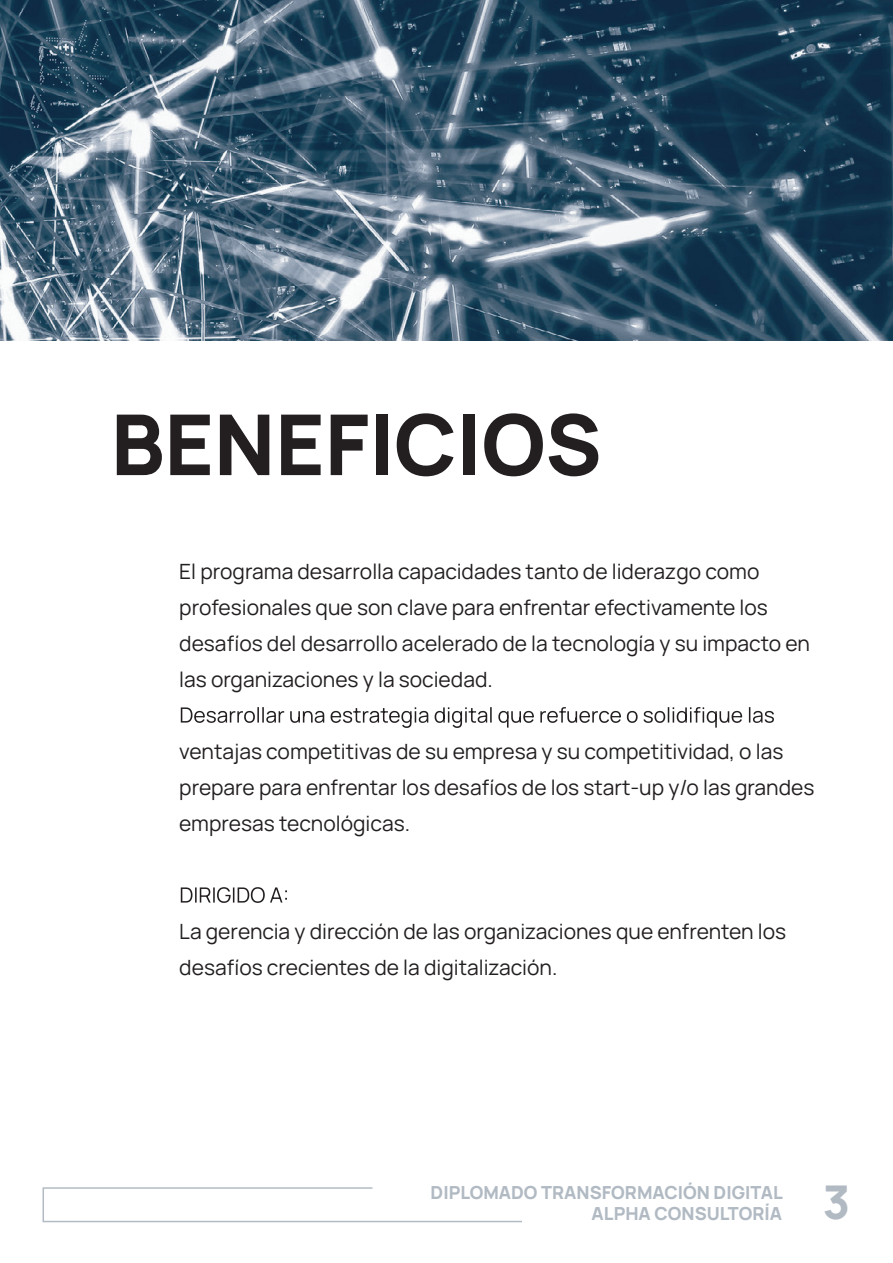
<style>
.page{position:relative;width:893px;height:1263px;background:#fff}
.page>*{position:absolute;margin:0;border:0;box-sizing:border-box;transform-origin:0 0}
.t1{font:800 84px "Manrope";color:#231f20}
.t2{font:800 46.5px "Manrope";color:#b1bac3}
.t3{font:21px/36px "Manrope";color:#231f21}
.t4{font:800 18px/21.6px "Manrope";color:#b1bac3;text-align:right}
</style>
<div class="page">
<img style="left:0;top:0;width:893px;height:340px">
<svg style="left:42px;top:1187px;width:480px;height:36px"></svg>
<svg style="left:181px;top:707px;width:593px;height:21px"></svg>
<svg style="left:181px;top:887px;width:106px;height:16px"></svg>
<h1 class="t1" style="left:111px;top:386px;width:492px">BENEFICIOS</h1>
<p class="t3" style="left:179px;top:552px;width:632px">El programa desarrolla capacidades tanto de liderazgo como profesionales que son clave para enfrentar efectivamente los desafíos del desarrollo acelerado de la tecnología y su impacto en las organizaciones y la sociedad.</p>
<p class="t3" style="left:179px;top:732px;width:637px">ventajas competitivas de su empresa y su competitividad, o las prepare para enfrentar los desafíos de los start-up y/o las grandes empresas tecnológicas.</p>
<p class="t3" style="left:179px;top:912px;width:608px">La gerencia y dirección de las organizaciones que enfrenten los desafíos crecientes de la digitalización.</p>
<p class="t4" style="left:431px;top:1181px;width:354px">DIPLOMADO TRANSFORMACIÓN DIGITAL<br>ALPHA CONSULTORÍA</p>
<h2 class="t2" style="left:823px;top:1170px;width:29px">3</h2>
</div>
